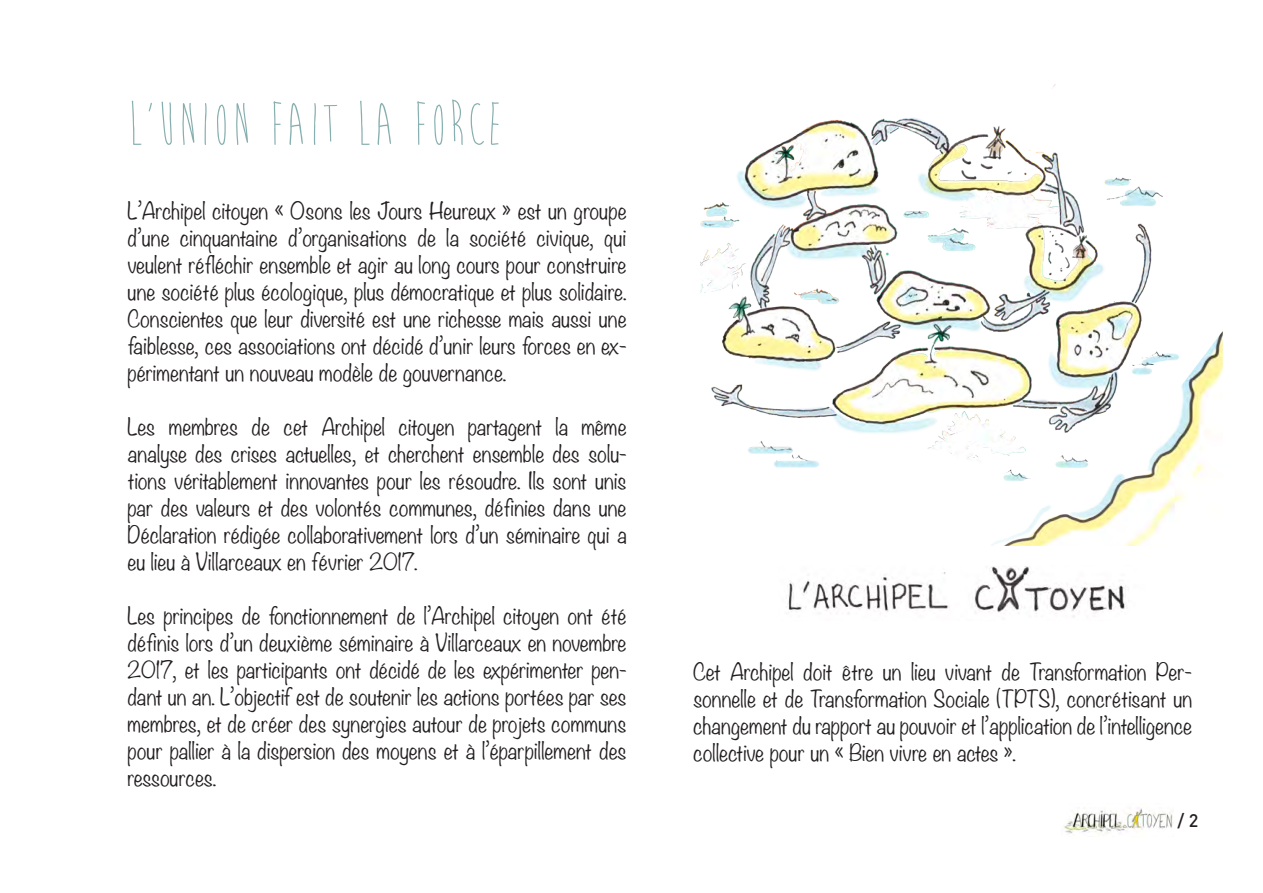
<style>
.page{position:relative;width:1263px;height:893px;background:#fff}
.page>*{position:absolute;margin:0;border:0;box-sizing:border-box;transform-origin:0 0}
.t1{font:63px "Brain Flower";color:#88afaf}
.t2{font:300 21px/27px "Noteworthy";color:#231f20;text-align:justify}
.t3{font:500 18px "DIN Pro";color:#231f20}
</style>
<div class="page">
<img style="left:1064px;top:807px;width:109px;height:28px">
<img style="left:788px;top:566px;width:338px;height:51px">
<img style="left:700px;top:84px;width:463px;height:384px">
<img style="left:973px;top:331px;width:250px;height:215px">
<p class="t1" style="left:128px;top:92px;width:378px">L’UNION FAIT LA FORCE</p>
<p class="t2" style="left:128px;top:196px;width:500px">L’Archipel citoyen « Osons les Jours Heureux » est un groupe d’une cinquantaine d’organisations de la société civique, qui veulent réfléchir ensemble et agir au long cours pour construire une société plus écologique, plus démocratique et plus solidaire.<br>Conscientes que leur diversité est une richesse mais aussi une faiblesse, ces associations ont décidé d’unir leurs forces en ex&shy;périmentant un nouveau modèle de gouvernance.</p>
<p class="t2" style="left:128px;top:412px;width:500px">Les membres de cet Archipel citoyen partagent la même analyse des crises actuelles, et cherchent ensemble des solu&shy;tions véritablement innovantes pour les résoudre. Ils sont unis par des valeurs et des volontés communes, définies dans une Déclaration rédigée collaborativement lors d’un séminaire qui a eu lieu à Villarceaux en février 2017.</p>
<p class="t2" style="left:128px;top:601px;width:500px">Les principes de fonctionnement de l’Archipel citoyen ont été définis lors d’un deuxième séminaire à Villarceaux en novembre 2017, et les participants ont décidé de les expérimenter pen&shy;dant un an. L’objectif est de soutenir les actions portées par ses membres, et de créer des synergies autour de projets communs pour pallier à la dispersion des moyens et à l’éparpillement des ressources.</p>
<p class="t2" style="left:693px;top:657px;width:500px">Cet Archipel doit être un lieu vivant de Transformation Per&shy;sonnelle et de Transformation Sociale (TPTS), concrétisant un changement du rapport au pouvoir et l’application de l’intelligence collective pour un « Bien vivre en actes ».</p>
<p class="t3" style="left:1177px;top:809px;width:22px">/ 2</p>
</div>
